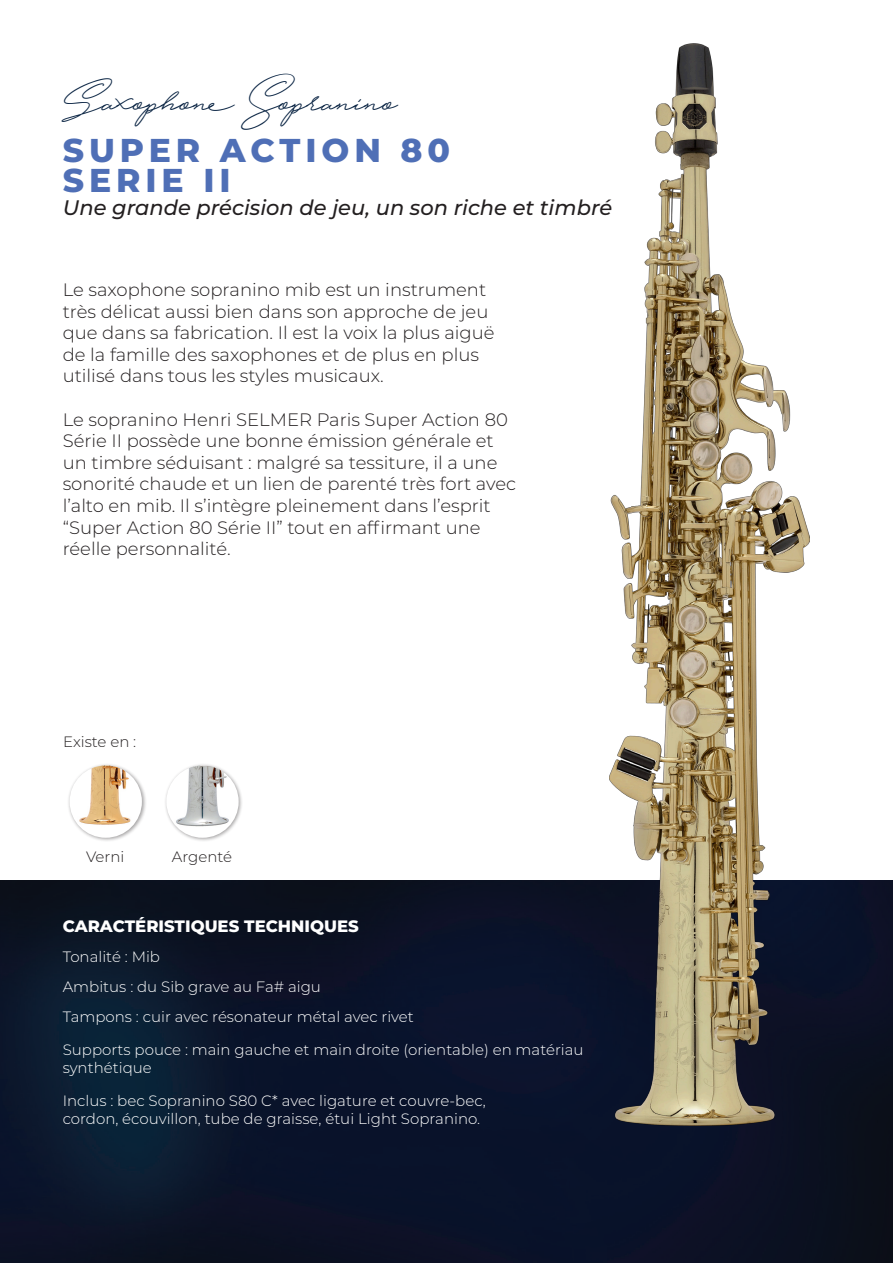
<style>
.page{position:relative;width:893px;height:1263px;background:#fff}
.page>*{position:absolute;margin:0;border:0;box-sizing:border-box;transform-origin:0 0}
.t1{font:36px "Hijrnotes";color:#0b2544}
.t2{font:800 33px/30px "Montserrat";letter-spacing:.15em;color:#4f6fb6}
.t3{font:italic 500 21px "Montserrat";color:#231f20}
.TEXTE_COURANT{font:300 18px/21.6px "Montserrat";color:#231f20}
.t4{font:800 16.5px "Montserrat";color:#fff}
.t5{font:300 15px/18px "Montserrat";color:#fff}
.TEXTE_COURANT-2{font:300 15px "Montserrat";color:#231f20}
</style>
<div class="page">
<img style="left:0;top:880px;width:893px;height:383px">
<img style="left:609px;top:44px;width:200px;height:1082px">
<div style="left:67px;top:763px;width:80px;height:80px;background:#231f20;opacity:.4"></div>
<img style="left:70px;top:765px;width:72px;height:73px;border-radius:36px">
<div style="left:164px;top:763px;width:80px;height:80px;background:#231f20;opacity:.4"></div>
<img style="left:166px;top:765px;width:73px;height:73px;border-radius:36px">
<p class="t1" style="left:63px;top:90px;width:333px">Saxophone Sopranino</p>
<p class="t2" style="left:63px;top:133px;width:389px">SUPER ACTION 80<br>SERIE II</p>
<p class="t3" style="left:63px;top:193px;width:551px">Une grande précision de jeu, un son riche et timbré</p>
<p class="TEXTE_COURANT" style="left:63px;top:278px;width:433px">Le saxophone sopranino mib est un instrument très délicat aussi bien dans son approche de jeu que dans sa fabrication. Il est la voix la plus aiguë de la famille des saxophones et de plus en plus utilisé dans tous les styles musicaux.</p>
<p class="TEXTE_COURANT" style="left:63px;top:408px;width:455px">Le sopranino Henri SELMER Paris Super Action 80<br>Série II possède une bonne émission générale et un timbre séduisant : malgré sa tessiture, il a une sonorité chaude et un lien de parenté très fort avec l’alto en mib. Il s’intègre pleinement dans l’esprit “Super Action 80 Série II” tout en affirmant une réelle personnalité.</p>
<p class="TEXTE_COURANT-2" style="left:63px;top:731px;width:75px">Existe en :</p>
<p class="TEXTE_COURANT-2" style="left:86px;top:846px;width:40px">Verni</p>
<p class="TEXTE_COURANT-2" style="left:172px;top:846px;width:62px">Argenté</p>
<p class="t4" style="left:63px;top:914px;width:298px">CARACTÉRISTIQUES TECHNIQUES</p>
<p class="t5" style="left:63px;top:948px;width:99px">Tonalité : Mib</p>
<p class="t5" style="left:63px;top:978px;width:260px">Ambitus : du Sib grave au Fa# aigu</p>
<p class="t5" style="left:63px;top:1008px;width:353px">Tampons : cuir avec résonateur métal avec rivet</p>
<p class="t5" style="left:63px;top:1041px;width:522px">Supports pouce : main gauche et main droite (orientable) en matériau synthétique</p>
<p class="t5" style="left:63px;top:1092px;width:425px">Inclus : bec Sopranino S80 C* avec ligature et couvre-bec, cordon, écouvillon, tube de graisse, étui Light Sopranino.</p>
</div>
